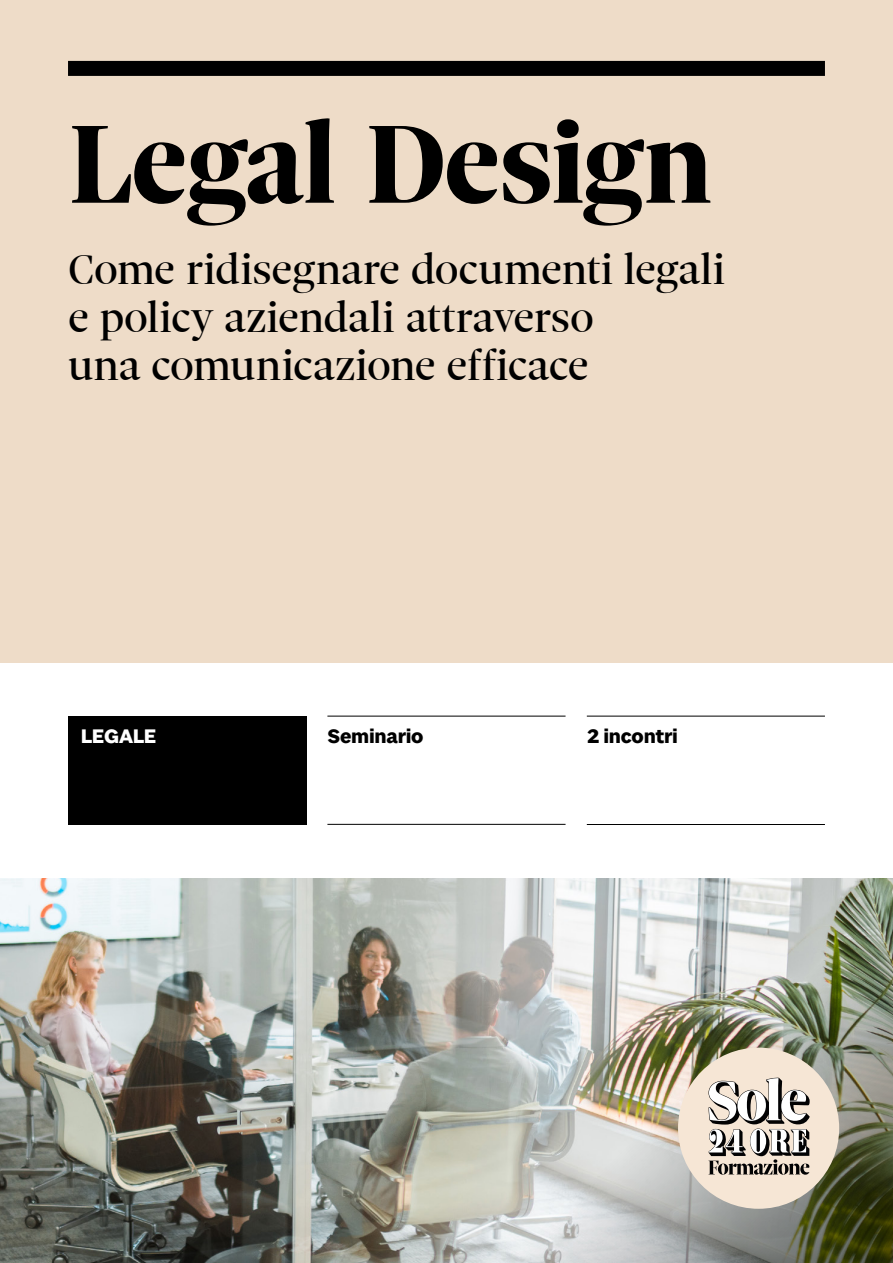
<style>
.page{position:relative;width:893px;height:1263px;background:#fff}
.page>*{position:absolute;margin:0;border:0;box-sizing:border-box;transform-origin:0 0}
.t1{font:900 120px "Sole Serif Display";letter-spacing:-.01em;color:#000}
.t2{font:45px/48px "Sole Serif Display";letter-spacing:-.005em;color:#000}
.t3{font:700 21px "Sole 24 Sans Number";letter-spacing:-.01em;color:#000}
.t4{font:700 21px "Sole 24 Sans Number";letter-spacing:-.015em;color:#fff}
</style>
<div class="page">
<div style="left:0;top:0;width:893px;height:662px;background:#eedcc8"></div>
<div style="left:68px;top:61px;width:757px;height:15px;background:#000"></div>
<div style="left:68px;top:716px;width:238px;height:108px;background:#000"></div>
<hr style="left:587px;top:716px;width:238px;height:1px;background:#000">
<hr style="left:587px;top:824px;width:238px;height:1px;background:#000">
<hr style="left:327px;top:716px;width:239px;height:1px;background:#000">
<hr style="left:327px;top:824px;width:239px;height:1px;background:#000">
<img style="left:0;top:878px;width:893px;height:385px">
<div style="left:678px;top:1047px;width:161px;height:162px;background:#f6e6d5;border-radius:50%"></div>
<svg style="left:708px;top:1078px;width:102px;height:97px"></svg>
<h1 class="t1" style="left:68px;top:96px;width:646px">Legal Design</h1>
<p class="t2" style="left:68px;top:246px;width:659px">Come ridisegnare documenti legali e policy aziendali attraverso<br>una comunicazione efficace</p>
<p class="t4" style="left:81px;top:724px;width:77px">LEGALE</p>
<p class="t3" style="left:327px;top:724px;width:98px">Seminario</p>
<p class="t3" style="left:587px;top:724px;width:93px">2 incontri</p>
</div>
